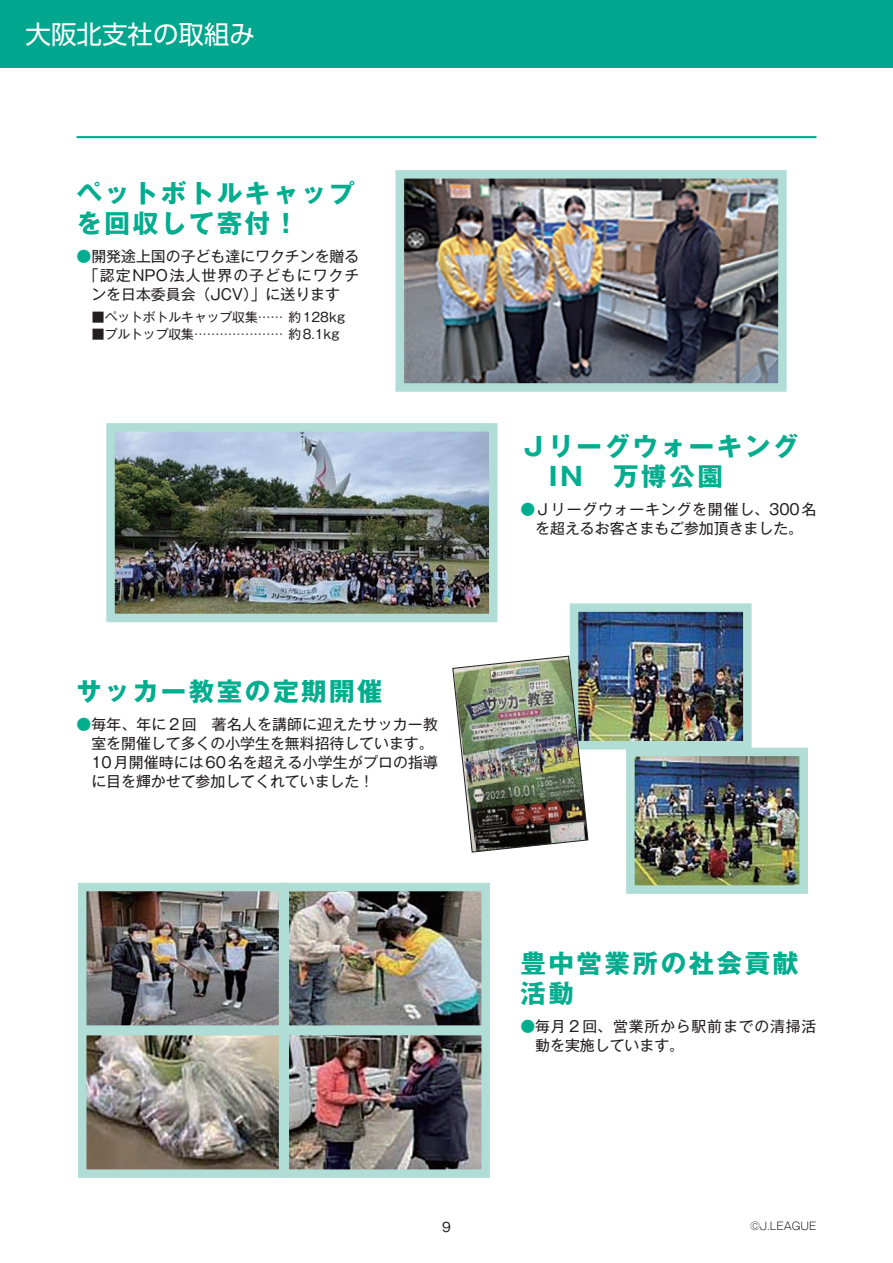
<style>
.page{position:relative;width:893px;height:1263px;background:#fff}
.page>*{position:absolute;margin:0;border:0;box-sizing:border-box;transform-origin:0 0}
.t1{font:25.5px/29.7px "Gothic MB101 Pr 6 Bold 90 pv RKSJ H";letter-spacing:.1em;color:#00ad8e}
.t2{font:25.5px "UD Shin Go Pro Regular 90 pv RKSJ H";color:#fff}
.t3{font:14.85px/19.2px "Gothic MB101 Pr 6 Regular 90 pv RKSJ H";color:#231f20;text-align:center}
.t4{font:14.85px/19.2px "Gothic MB101 Pr 6 Regular 90 pv RKSJ H";letter-spacing:.055em;color:#231f20}
.t5{font:12.75px "Gothic MB101 Pr 6 Regular 90 pv RKSJ H";color:#231f20}
.t6{font:10.65px "Gothic MB101 Pr 6 Light 90 pv RKSJ H";color:#231f20}
.s1{color:#00ad8e}
</style>
<div class="page">
<div style="left:0;top:0;width:893px;height:68px;background:#00a78e"></div>
<hr style="left:77px;top:136px;width:739px;height:2px;background:#00ad8e">
<img style="left:106px;top:423px;width:392px;height:176px">
<img style="left:395px;top:170px;width:392px;height:222px">
<img style="left:78px;top:599px;width:730px;height:579px">
<h1 class="t2" style="left:26px;top:25px;width:231px">大阪北支社の取組み</h1>
<h1 class="t1" style="left:77px;top:182px;width:280px">ペットボトルキャップを回収して寄付！</h1>
<p class="t3" style="left:77px;top:249px;width:284px"><span class="s1">●</span>開発途上国の子ども達にワクチンを贈る「認定NPO法人世界の子どもにワクチンを日本委員会（JCV）」に送ります</p>
<p class="t5" style="left:92px;top:312px;width:255px">■ペットボトルキャップ収集…… 約128kg</p>
<p class="t5" style="left:92px;top:329px;width:249px">■プルトップ収集………………… 約8.1kg</p>
<h1 class="t1" style="left:77px;top:680px;width:308px">サッカー教室の定期開催</h1>
<p class="t3" style="left:91px;top:717px;width:348px;text-align:left;text-indent:-15px"><span class="s1">●</span>毎年、年に２回　著名人を講師に迎えたサッカー教室を開催して多くの小学生を無料招待しています。<br>10月開催時には60名を超える小学生がプロの指導に目を輝かせて参加してくれていました！</p>
<p class="t5" style="left:442px;top:1222px;width:10px">9</p>
<h1 class="t1" style="left:520px;top:435px;width:280px">Ｊリーグウォーキング　IN　万博公園</h1>
<p class="t3" style="left:520px;top:502px;width:298px"><span class="s1">●</span>Ｊリーグウォーキングを開催し、300名を超えるお客さまもご参加頂きました。</p>
<h1 class="t1" style="left:520px;top:952px;width:280px">豊中営業所の社会貢献活動</h1>
<p class="t4" style="left:535px;top:1019px;width:283px;text-indent:-15px"><span class="s1">●</span>毎月２回、営業所から駅前までの清掃活動を実施しています。</p>
<p class="t6" style="left:750px;top:1222px;width:68px">©J.LEAGUE</p>
</div>
